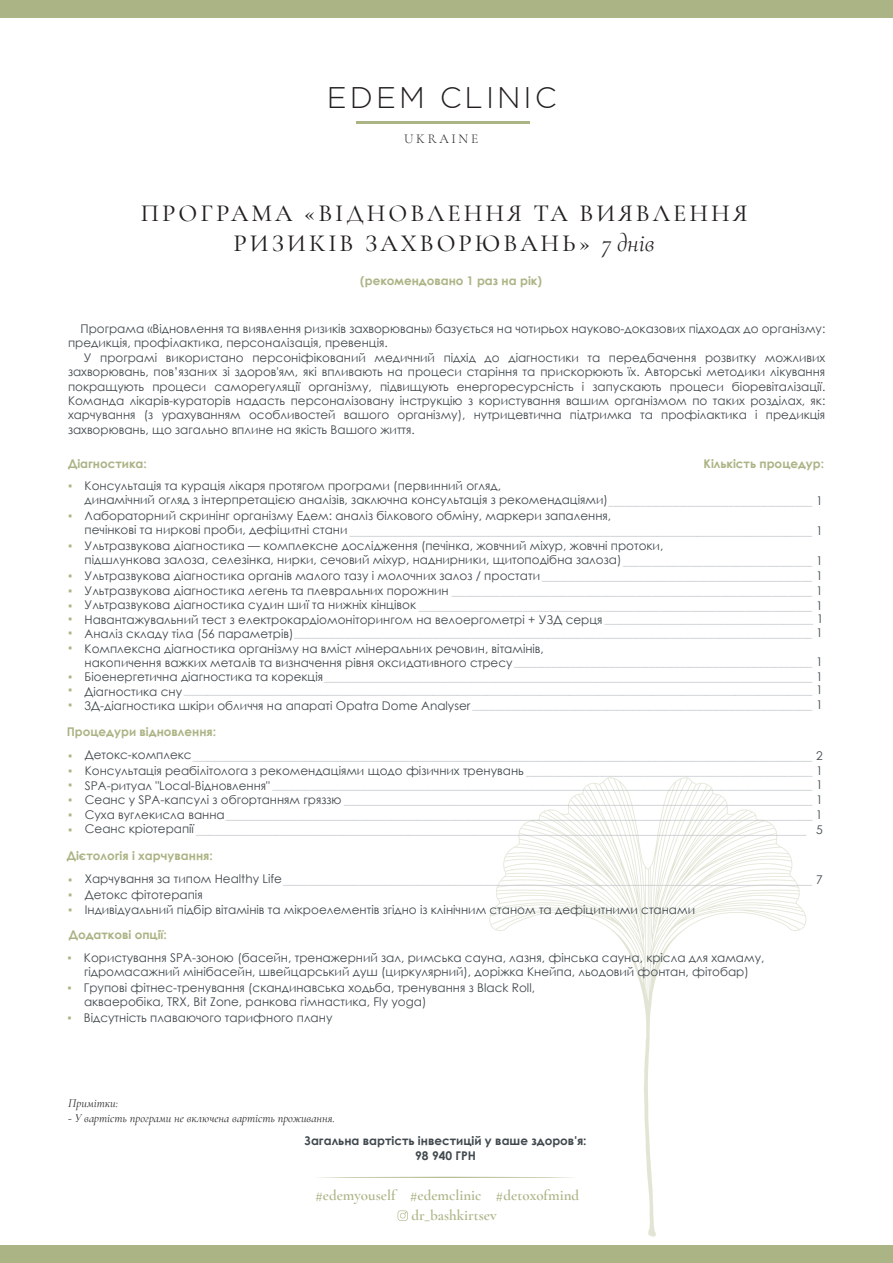
<style>
.page{position:relative;width:893px;height:1263px;background:#fff}
.page>*{position:absolute;margin:0;border:0;box-sizing:border-box;transform-origin:0 0}
.t1{font:300 29.7px "Gotham Pro";letter-spacing:.1em;color:#231f20}
.t2{font:500 24.6px/29.5px "Cormorant Garamond";letter-spacing:.12em;color:#231f20;text-align:center}
.t3{font:600 15px/19.8px "Cormorant Garamond";color:#abb485}
.t4{font:300 13.5px "Cormorant Garamond";letter-spacing:.2em;color:#231f20}
.t5{font:12px/14.4px "Century Gothic";color:#41494e}
.t6{font:12px/14.5px "Century Gothic";color:#b5bbc0;scale:.33 1}
.t7{font:12px/14.7px "Century Gothic";color:#b5bbc0;text-align:justify;scale:.51 1}
.t8{font:12px/15px "Century Gothic";color:#b5bbc0;scale:.57 1}
.t9{font:12px/13.4px "Century Gothic";color:#b5bbc0;scale:.53 1}
.t10{font:700 12px/15px "Century Gothic";color:#abb485}
.t11{font:12px "Century Gothic";color:#b5bbc0;scale:.47 1}
.t12{font:12px "Century Gothic";color:#b5bbc0}
.t13{font:12px "Century Gothic";color:#b5bbc0;scale:1.24 1}
.t14{font:italic 12px "Cormorant Garamond";color:#231f20}
.t15{font:700 12px/14.4px "Century Gothic";color:#41494e;text-align:center}
.s1{font-weight:400;font-style:italic}
.s2{font-weight:700;color:#abb485}
.s3{color:#b5bbc0}
.s4{color:#41494e}
</style>
<div class="page">
<svg style="left:489px;top:777px;width:317px;height:460px"></svg>
<hr style="left:356px;top:121px;width:174px;height:3px;background:#abb485">
<div style="left:0;top:1245px;width:893px;height:18px;background:#abb485"></div>
<div style="left:0;top:0;width:893px;height:17px;background:#abb485"></div>
<svg style="left:318px;top:1177px;width:261px;height:1px"></svg>
<svg style="left:398px;top:1210px;width:10px;height:11px"></svg>
<h1 class="t1" style="left:327px;top:82px;width:231px">EDEM CLINIC</h1>
<p class="t4" style="left:404px;top:130px;width:76px">UKRAINE</p>
<h2 class="t2" style="left:141px;top:198px;width:608px">ПРОГРАМА «ВІДНОВЛЕННЯ ТА ВИЯВЛЕННЯ<br>РИЗИКІВ ЗАХВОРЮВАНЬ» <span class="s1">7 днів</span></h2>
<p class="t10" style="left:360px;top:273px;width:183px">(рекомендовано 1 раз на рік)</p>
<p class="t5" style="left:68px;top:321px;width:759px;text-indent:13px">Програма «Відновлення та виявлення ризиків захворювань» базується на чотирьох науково-доказових підходах до організму: предикція, профілактика, персоналізація, превенція.</p>
<p class="t5" style="left:68px;top:350px;width:759px;text-align:justify;text-indent:16px">У програмі використано персоніфікований медичний підхід до діагностики та передбачення розвитку можливих захворювань, пов’язаних зі здоров'ям, які впливають на процеси старіння та прискорюють їх. Авторські методики лікування покращують процеси саморегуляції організму, підвищують енергоресурсність і запускають процеси біоревіталізації.<br>Команда лікарів-кураторів надасть персоналізовану інструкцію з користування вашим організмом по таких розділах, як: харчування (з урахуванням особливостей вашого організму), нутрицевтична підтримка та профілактика і предикція захворювань, що загально вплине на якість Вашого життя.</p>
<p class="t10" style="left:68px;top:455px;width:80px">Діагностика:</p>
<p class="t10" style="left:704px;top:455px;width:122px">Кількість процедур:</p>
<p class="t5" style="left:85px;top:478px;width:740px;line-height:15px;text-indent:-16px"><span class="s2">▪</span> Консультація та курація лікаря протягом програми (первинний огляд,<br>динамічний огляд з інтерпретацією аналізів, заключна консультація з рекомендаціями)<span class="s3">___________________________________________________________________________________</span> 1</p>
<p class="t5" style="left:85px;top:508px;width:739px;line-height:15px;text-indent:-16px"><span class="s2">▪</span> Лабораторний скринінг організму Едем: аналіз білкового обміну, маркери запалення,<br>печінкові та ниркові проби, дефіцитні стани <span class="s3">_______________________________________________</span> 1</p>
<p class="t5" style="left:85px;top:538px;width:740px;line-height:15px;text-indent:-16px"><span class="s2">▪</span> Ультразвукова діагностика — комплексне дослідження (печінка, жовчний міхур, жовчні протоки,<br>підшлункова залоза, селезінка, нирки, сечовий міхур, наднирники, щитоподібна залоза) <span class="s3">____________________________________________________________________________________________</span> 1</p>
<p class="t5" style="left:68px;top:568px;width:756px;line-height:15px"><span class="s2">▪</span> Ультразвукова діагностика органів малого тазу і молочних залоз / простати <span class="s3">____________________________________________________________</span> 1 <span class="s2">▪<br>▪</span></p>
<p class="t8" style="left:85px;top:583px;width:1296px"><span class="s4">Ультразвукова діагностика легень та плевральних порожнин</span> __________________________________________________________________________________________________________ <span class="s4">1<br>Ультразвукова діагностика судин шиї та нижніх кінцівок</span> __________________________________________________________________________________________________________ <span class="s4">1</span></p>
<p class="t6" style="left:85px;top:611px;width:2241px"><span class="s4">Навантажувальний тест з електрокардіомоніторингом на велоергометрі + УЗД серця</span> __________________________________________________________________________________________________________ <span class="s4">1<br>Аналіз складу тіла (56 параметрів)</span>__________________________________________________________________________________________________________ <span class="s4">1<br>Комплексна діагностика організму на вміст мінеральних речовин, вітамінів,<br>накопичення важких металів та визначення рівня оксидативного стресу<br>Біоенергетична діагностика та корекція</span>__________________________________________________________________________________________________________ <span class="s4">1</span></p>
<p class="t9" style="left:85px;top:685px;width:1394px"><span class="s4">Діагностика сну<br>3Д-діагностика шкіри обличчя на апараті Opatra Dome Аnalyser</span> __________________________________________________________________________________________________________ <span class="s4">1</span></p>
<p class="t10" style="left:68px;top:610px;width:6px">▪</p>
<p class="t10" style="left:68px;top:625px;width:6px">▪ ▪</p>
<p class="t11" style="left:514px;top:653px;width:658px">__________________________________________________________________________________________________________ <span class="s4">1</span></p>
<p class="t10" style="left:68px;top:669px;width:6px;line-height:13.6px">▪ ▪</p>
<p class="t12" style="left:184px;top:682px;width:640px">__________________________________________________________________________________________________________ <span class="s4">1</span></p>
<p class="t10" style="left:68px;top:697px;width:6px">▪</p>
<p class="t10" style="left:67px;top:723px;width:151px">Процедури відновлення:</p>
<p class="t13" style="left:68px;top:747px;width:610px"><span class="s2">▪</span> <span class="s4">Детокс-комплекс</span> ___________________________________________________________________________________ <span class="s4">2</span></p>
<p class="t7" style="left:85px;top:763px;width:1449px;text-indent:-16px"><span class="s2">▪</span> <span class="s4">Консультація реабілітолога з рекомендаціями щодо фізичних тренувань</span> ______________________________________________________________________________________________ <span class="s4">1<br>SPA-ритуал "Local-Відновлення"</span> ___________________________________________________________________________________ <span class="s4">1<br>Сеанс у SPA-капсулі з обгортанням гряззю</span> ______________________________________________________________________________________________ <span class="s4">1<br>Суха вуглекисла ванна</span>______________________________________________ <span class="s4">1<br>Сеанс кріотерапії</span> ______________________________________________ <span class="s4">5</span></p>
<p class="t10" style="left:68px;top:776px;width:6px;text-align:justify">▪ ▪ ▪ ▪</p>
<p class="t10" style="left:67px;top:847px;width:148px">Дієтологія і харчування:</p>
<p class="t5" style="left:68px;top:887px;width:136px"><span class="s2">▪</span> Детокс фітотерапія</p>
<p class="t5" style="left:68px;top:902px;width:628px"><span class="s2">▪</span> Індивідуальний підбір вітамінів та мікроелементів згідно із клінічним станом та дефіцитними станами</p>
<p class="t10" style="left:69px;top:926px;width:99px">Додаткові опції:</p>
<p class="t5" style="left:67px;top:950px;width:698px;text-align:center"><span class="s2">▪</span> Користування SPA-зоною (басейн, тренажерний зал, римська сауна, лазня, фінська сауна, крісла для хамаму, гідромасажний мінібасейн, швейцарський душ (циркулярний), доріжка Кнейпа, льодовий фонтан, фітобар)</p>
<p class="t5" style="left:67px;top:1010px;width:267px"><span class="s2">▪</span> Відсутність плаваючого тарифного плану</p>
<p class="t5" style="left:84px;top:980px;width:453px;text-indent:-17px"><span class="s2">▪</span> Групові фітнес-тренування (скандинавська ходьба, тренування з Black Roll, акваеробіка, TRX, Bit Zone, ранкова гімнастика, Fly yoga)</p>
<p class="t14" style="left:68px;top:1096px;width:51px">Примітки:</p>
<p class="t14" style="left:68px;top:1111px;width:268px">- У вартість програми не включена вартість проживання.</p>
<p class="t15" style="left:305px;top:1133px;width:284px">Загальна вартість інвестицій у ваше здоров'я:<br>98 940 ГРН</p>
<p class="t3" style="left:411px;top:1185px;width:169px;text-indent:-96px">#edemyouself #edemclinic #detoxofmind dr_bashkirtsev</p>
</div>
